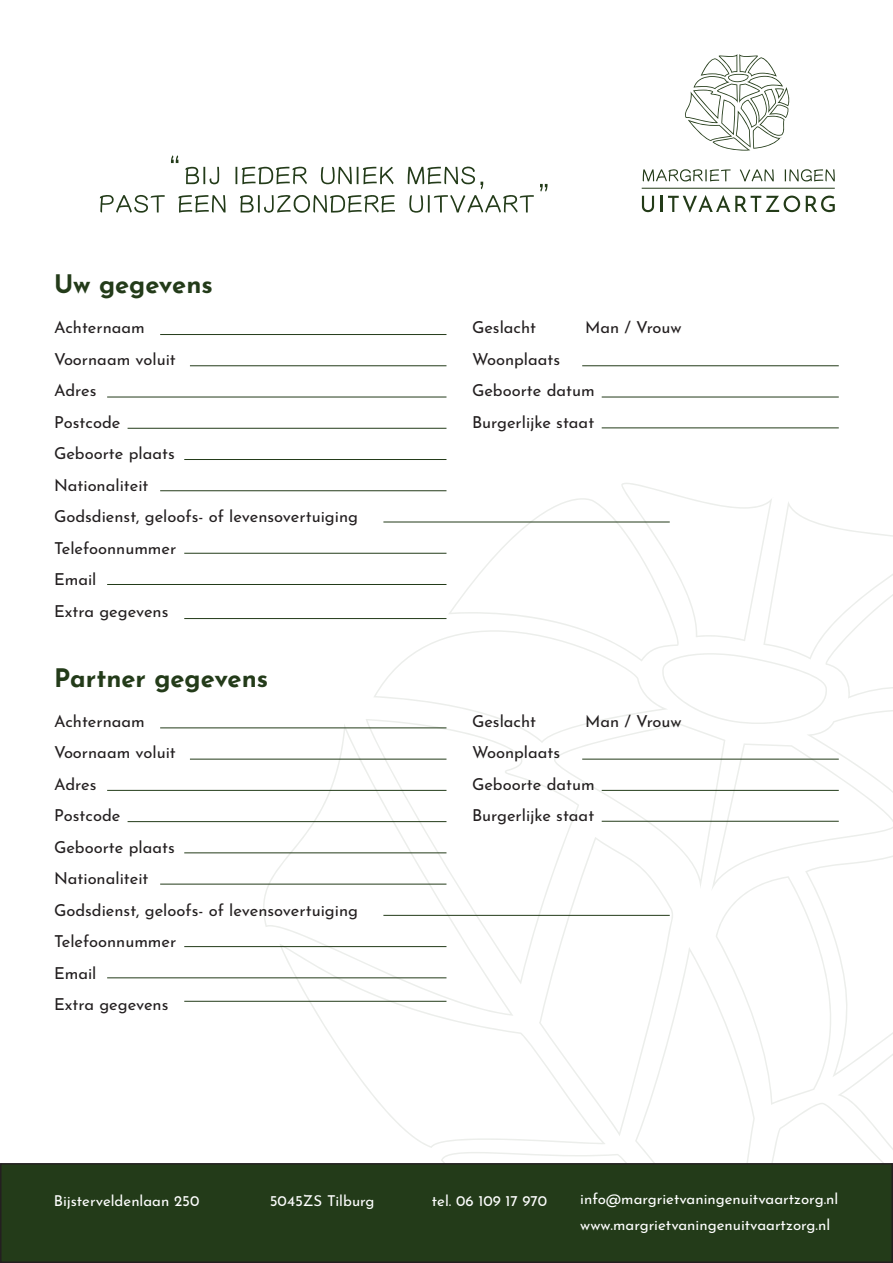
<style>
.page{position:relative;width:893px;height:1263px;background:#fff}
.page>*{position:absolute;margin:0;border:0;box-sizing:border-box;transform-origin:0 0}
.t1{font:700 25.5px "Josefin Sans";color:#233b19}
.t2{font:16.5px/31.5px "Josefin Sans";color:#231f20}
.t3{font:15px/25.5px "Josefin Sans";color:#fff}
</style>
<div class="page">
<svg style="left:685px;top:54px;width:105px;height:97px"></svg>
<svg style="left:643px;top:169px;width:87px;height:13px"></svg>
<svg style="left:740px;top:169px;width:34px;height:12px"></svg>
<svg style="left:785px;top:169px;width:50px;height:13px"></svg>
<hr style="left:642px;top:188px;width:193px;height:1px;background:#233b18">
<svg style="left:642px;top:196px;width:12px;height:16px"></svg>
<hr style="left:660px;top:196px;width:3px;height:16px;background:#233b18">
<svg style="left:668px;top:195px;width:132px;height:18px"></svg>
<svg style="left:806px;top:196px;width:29px;height:16px"></svg>
<svg style="left:171px;top:155px;width:7px;height:8px"></svg>
<svg style="left:185px;top:167px;width:34px;height:17px"></svg>
<svg style="left:235px;top:166px;width:72px;height:18px"></svg>
<svg style="left:321px;top:167px;width:73px;height:17px"></svg>
<svg style="left:100px;top:195px;width:65px;height:18px"></svg>
<svg style="left:178px;top:195px;width:48px;height:18px"></svg>
<svg style="left:240px;top:195px;width:155px;height:18px"></svg>
<svg style="left:408px;top:166px;width:126px;height:47px"></svg>
<svg style="left:540px;top:184px;width:8px;height:8px"></svg>
<hr style="left:160px;top:334px;width:286px;height:1px;background:#233b19">
<hr style="left:160px;top:728px;width:286px;height:1px;background:#233b19">
<hr style="left:128px;top:428px;width:318px;height:1px;background:#233b19">
<hr style="left:128px;top:821px;width:318px;height:1px;background:#233b19">
<hr style="left:190px;top:365px;width:256px;height:1px;background:#233b19">
<hr style="left:190px;top:759px;width:256px;height:1px;background:#233b19">
<hr style="left:582px;top:365px;width:257px;height:1px;background:#233b19">
<hr style="left:184px;top:459px;width:262px;height:1px;background:#233b19">
<hr style="left:184px;top:853px;width:262px;height:1px;background:#233b19">
<hr style="left:184px;top:553px;width:262px;height:1px;background:#233b19">
<hr style="left:184px;top:946px;width:262px;height:1px;background:#233b19">
<hr style="left:107px;top:397px;width:339px;height:1px;background:#233b19">
<hr style="left:107px;top:790px;width:339px;height:1px;background:#233b19">
<hr style="left:602px;top:397px;width:237px;height:1px;background:#233b19">
<hr style="left:602px;top:428px;width:237px;height:1px;background:#233b19">
<hr style="left:160px;top:490px;width:286px;height:1px;background:#233b19">
<hr style="left:160px;top:884px;width:286px;height:1px;background:#233b19">
<hr style="left:107px;top:584px;width:339px;height:1px;background:#233b19">
<hr style="left:107px;top:977px;width:339px;height:1px;background:#233b19">
<hr style="left:184px;top:618px;width:262px;height:1px;background:#233b19">
<hr style="left:184px;top:1001px;width:262px;height:1px;background:#233b19">
<svg style="left:261px;top:723px;width:112px;height:279px"></svg>
<svg style="left:277px;top:943px;width:96px;height:153px"></svg>
<svg style="left:373px;top:483px;width:520px;height:680px"></svg>
<div style="left:1px;top:1164px;width:891px;height:98px;background:#233b19"></div>
<div style="left:0;top:1163px;width:893px;height:100px;border:2px solid #231f20"></div>
<h1 class="t1" style="left:54px;top:262px;width:160px">Uw gegevens</h1>
<p class="t2" style="left:54px;top:310px;width:305px">Achternaam<br>Voornaam voluit<br>Adres<br>Postcode<br>Geboorte plaats<br>Nationaliteit<br>Godsdienst, geloofs- of levensovertuiging<br>Telefoonnummer<br>Email<br>Extra gegevens</p>
<h1 class="t1" style="left:54px;top:655px;width:216px">Partner gegevens</h1>
<p class="t2" style="left:54px;top:703px;width:305px">Achternaam<br>Voornaam voluit<br>Adres<br>Postcode<br>Geboorte plaats<br>Nationaliteit<br>Godsdienst, geloofs- of levensovertuiging<br>Telefoonnummer<br>Email<br>Extra gegevens</p>
<p class="t2" style="left:472px;top:310px;width:66px">Geslacht</p>
<p class="t2" style="left:585px;top:310px;width:98px">Man / Vrouw</p>
<p class="t2" style="left:472px;top:341px;width:124px">Woonplaats<br>Geboorte datum<br>Burgerlijke staat</p>
<p class="t2" style="left:472px;top:703px;width:66px">Geslacht</p>
<p class="t2" style="left:585px;top:703px;width:98px">Man / Vrouw</p>
<p class="t2" style="left:472px;top:735px;width:124px">Woonplaats<br>Geboorte datum<br>Burgerlijke staat</p>
<p class="t3" style="left:54px;top:1186px;width:147px">Bijsterveldenlaan 250</p>
<p class="t3" style="left:270px;top:1186px;width:106px">5045ZS Tilburg</p>
<p class="t3" style="left:432px;top:1186px;width:117px">tel. 06 109 17 970</p>
<p class="t3" style="left:580px;top:1184px;width:260px">info@margrietvaningenuitvaartzorg.nl www.margrietvaningenuitvaartzorg.nl</p>
</div>
